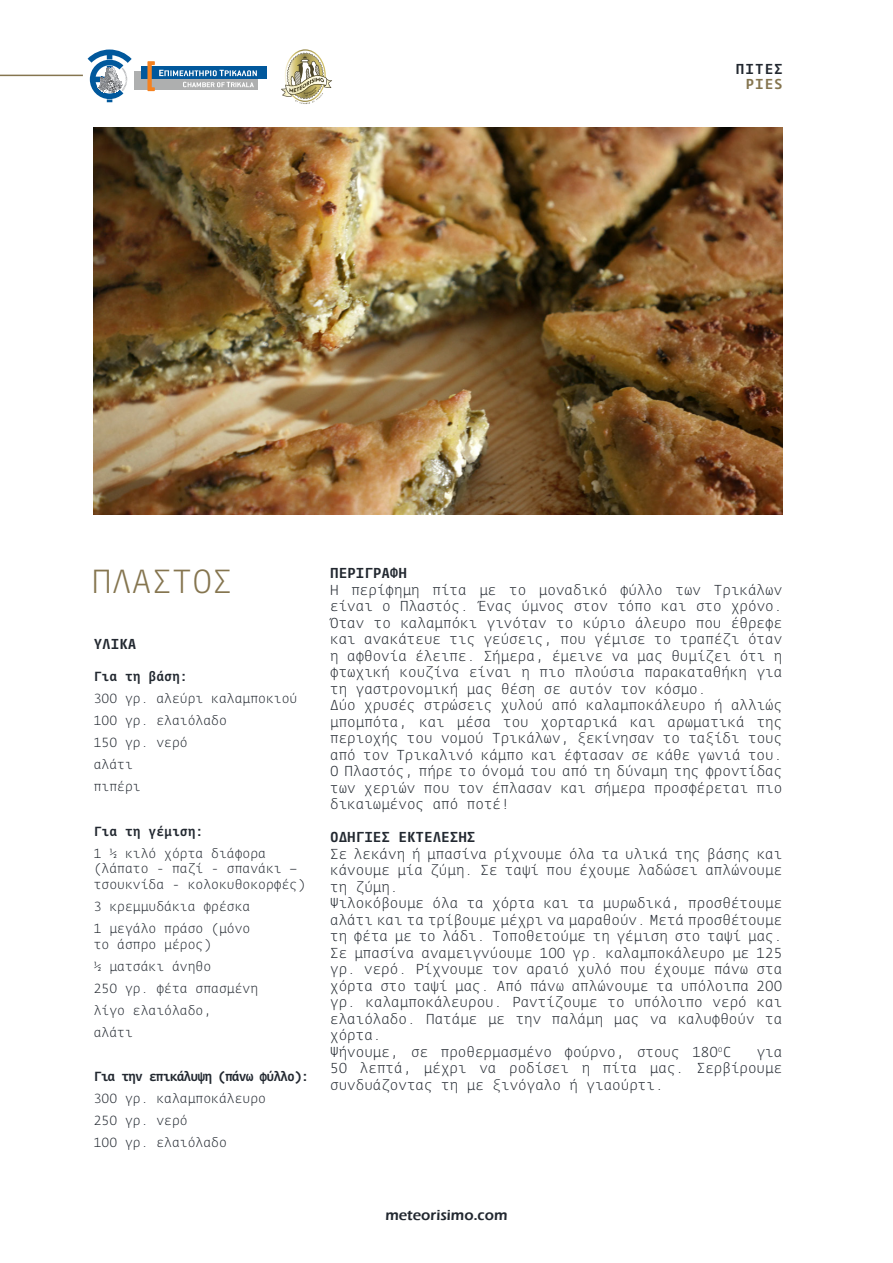
<style>
.page{position:relative;width:893px;height:1263px;background:#fff}
.page>*{position:absolute;margin:0;border:0;box-sizing:border-box;transform-origin:0 0}
.titles{font:300 33px "Fedra Mono Pro";letter-spacing:.01em;color:#85754f}
.t1{font:600 15px "Eras ITC";color:#222830}
.info{font:300 14.25px/16.5px "Fedra Mono Pro";color:#222830;text-align:justify}
.text{font:300 14.25px/16.5px "Fedra Mono Pro";color:#222830;text-align:justify}
.info-2{font:500 14.25px "Fedra Mono Pro";color:#222830}
.text_english{font:500 14.25px/15px "Fedra Mono Pro";letter-spacing:.075em;color:#222830;text-align:right}
.ingredients{font:300 13.05px/15.6px "Fedra Mono Pro";color:#222830}
.ingredients-2{font:500 13.05px "Fedra Mono Pro";letter-spacing:-.07em;color:#222830}
.ingredients-3{font:500 13.05px "Fedra Mono Pro";color:#222830}
.s1{color:#85754f}
</style>
<div class="page">
<hr style="left:0;top:75px;width:83px;height:1px;background:#85754f">
<img style="left:295px;top:49px;width:21px;height:4px">
<svg style="left:281px;top:53px;width:51px;height:51px"></svg>
<svg style="left:88px;top:50px;width:44px;height:52px"></svg>
<div style="left:134px;top:71px;width:123px;height:18px;background:#aeafaf"></div>
<div style="left:142px;top:67px;width:125px;height:12px;background:#01589c"></div>
<svg style="left:147px;top:61px;width:110px;height:30px"></svg>
<img style="left:93px;top:127px;width:689px;height:388px">
<p class="text_english" style="left:736px;top:61px;width:49px">ΠΙΤΕΣ<br><span class="s1">PIES</span></p>
<p class="titles" style="left:92px;top:560px;width:142px">ΠΛΑΣΤΟΣ</p>
<p class="info-2" style="left:94px;top:634px;width:44px">ΥΛΙΚΑ</p>
<p class="ingredients-3" style="left:94px;top:668px;width:95px">Για τη βάση:</p>
<p class="ingredients" style="left:94px;top:691px;width:205px">300 γρ. αλεύρι καλαμποκιού</p>
<p class="ingredients" style="left:94px;top:713px;width:135px">100 γρ. ελαιόλαδο</p>
<p class="ingredients" style="left:94px;top:735px;width:95px">150 γρ. νερό</p>
<p class="ingredients" style="left:94px;top:757px;width:41px">αλάτι</p>
<p class="ingredients" style="left:94px;top:779px;width:48px">πιπέρι</p>
<p class="ingredients-3" style="left:94px;top:823px;width:111px">Για τη γέμιση:</p>
<p class="ingredients" style="left:94px;top:845px;width:213px">1 ½ κιλό χόρτα διάφορα (λάπατο - παζί - σπανάκι – τσουκνίδα - κολοκυθοκορφές)</p>
<p class="ingredients" style="left:94px;top:898px;width:158px">3 κρεμμυδάκια φρέσκα</p>
<p class="ingredients" style="left:94px;top:920px;width:158px">1 μεγάλο πράσο (μόνο το άσπρο μέρος)</p>
<p class="ingredients" style="left:94px;top:958px;width:119px">½ ματσάκι άνηθο</p>
<p class="ingredients" style="left:94px;top:980px;width:166px">250 γρ. φέτα σπασμένη</p>
<p class="ingredients" style="left:94px;top:1002px;width:119px">λίγο ελαιόλαδο,</p>
<p class="ingredients" style="left:94px;top:1024px;width:41px">αλάτι</p>
<p class="ingredients-2" style="left:94px;top:1068px;width:217px">Για την επικάλυψη (πάνω φύλλο):</p>
<p class="ingredients" style="left:94px;top:1090px;width:174px">300 γρ. καλαμποκάλευρο</p>
<p class="ingredients" style="left:94px;top:1112px;width:95px">250 γρ. νερό</p>
<p class="ingredients" style="left:94px;top:1134px;width:135px">100 γρ. ελαιόλαδο</p>
<p class="info-2" style="left:330px;top:564px;width:78px">ΠΕΡΙΓΡΑΦΗ</p>
<p class="info" style="left:330px;top:581px;width:454px">Η περίφημη πίτα με το μοναδικό φύλλο των Τρικάλων είναι ο Πλαστός. Ένας ύμνος στον τόπο και στο χρόνο.<br>Όταν το καλαμπόκι γινόταν το κύριο άλευρο που έθρεφε και ανακάτευε τις γεύσεις, που γέμισε το τραπέζι όταν η αφθονία έλειπε. Σήμερα, έμεινε να μας θυμίζει ότι η φτωχική κουζίνα είναι η πιο πλούσια παρακαταθήκη για τη γαστρονομική μας θέση σε αυτόν τον κόσμο.</p>
<p class="info" style="left:330px;top:697px;width:454px">Δύο χρυσές στρώσεις χυλού από καλαμποκάλευρο ή αλλιώς μπομπότα, και μέσα του χορταρικά και αρωματικά της περιοχής του νομού Τρικάλων, ξεκίνησαν το ταξίδι τους από τον Τρικαλινό κάμπο και έφτασαν σε κάθε γωνιά του.<br>Ο Πλαστός, πήρε το όνομά του από τη δύναμη της φροντίδας των χεριών που τον έπλασαν και σήμερα προσφέρεται πιο δικαιωμένος από ποτέ!</p>
<p class="info-2" style="left:330px;top:828px;width:147px">ΟΔΗΓΙΕΣ ΕΚΤΕΛΕΣΗΣ</p>
<p class="text" style="left:330px;top:845px;width:454px">Σε λεκάνη ή μπασίνα ρίχνουμε όλα τα υλικά της βάσης και κάνουμε μία ζύμη. Σε ταψί που έχουμε λαδώσει απλώνουμε τη ζύμη.</p>
<p class="text" style="left:330px;top:895px;width:454px">Ψιλοκόβουμε όλα τα χόρτα και τα μυρωδικά, προσθέτουμε αλάτι και τα τρίβουμε μέχρι να μαραθούν. Μετά προσθέτουμε τη φέτα με το λάδι. Τοποθετούμε τη γέμιση στο ταψί μας.<br>Σε μπασίνα αναμειγνύουμε 100 γρ. καλαμποκάλευρο με 125 γρ. νερό. Ρίχνουμε τον αραιό χυλό που έχουμε πάνω στα χόρτα στο ταψί μας. Από πάνω απλώνουμε τα υπόλοιπα 200 γρ. καλαμποκάλευρου. Ραντίζουμε το υπόλοιπο νερό και ελαιόλαδο. Πατάμε με την παλάμη μας να καλυφθούν τα χόρτα.</p>
<p class="text" style="left:330px;top:1043px;width:403px">Ψήνουμε, σε προθερμασμένο φούρνο, στους 180<sup>ο</sup>C</p>
<p class="text" style="left:330px;top:1043px;width:454px;text-indent:426px">για 50 λεπτά, μέχρι να ροδίσει η πίτα μας. Σερβίρουμε συνδυάζοντας τη με ξινόγαλο ή γιαούρτι.</p>
<p class="t1" style="left:385px;top:1206px;width:124px">meteorisimo.com</p>
</div>
